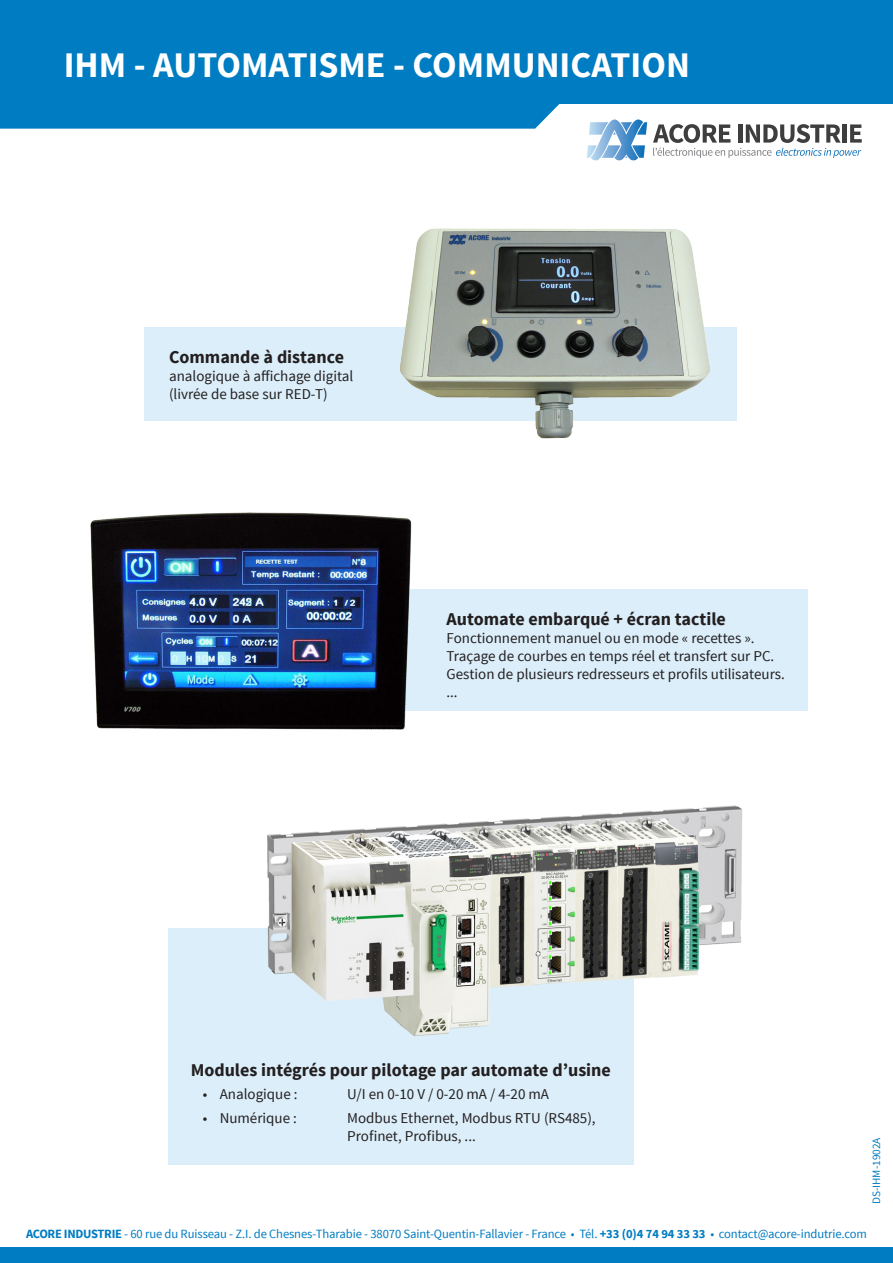
<style>
.page{position:relative;width:893px;height:1263px;background:#fff}
.page>*{position:absolute;margin:0;border:0;box-sizing:border-box;transform-origin:0 0}
.t1{font:700 36px "Source Sans Pro";color:#fff}
.t2{font:700 18px "Source Sans Pro";color:#231f20}
.t3{font:15px "Source Sans Pro";color:#231f20}
.t4{font:12.6px "Source Sans Pro";letter-spacing:-.01em;color:#007cc2}
.t5{font:11.25px "Source Sans Pro";color:#007cc2}
.s1{font-weight:700}
</style>
<div class="page">
<div style="left:0;top:0;width:893px;height:104px;background:#007cc2"></div>
<svg style="left:0;top:104px;width:647px;height:56px"></svg>
<svg style="left:653px;top:124px;width:209px;height:34px"></svg>
<div style="left:144px;top:327px;width:592px;height:94px;background:#dbeef9"></div>
<div style="left:340px;top:589px;width:468px;height:121px;background:#dbeef9"></div>
<div style="left:168px;top:929px;width:466px;height:236px;background:#dbeef9"></div>
<img style="left:400px;top:228px;width:310px;height:211px">
<img style="left:264px;top:805px;width:478px;height:231px">
<img style="left:91px;top:513px;width:320px;height:216px">
<div style="left:0;top:1247px;width:893px;height:16px;background:#007cc2"></div>
<p class="t1" style="left:64px;top:42px;width:628px">IHM - AUTOMATISME - COMMUNICATION</p>
<p class="t2" style="left:169px;top:345px;width:177px">Commande à distance</p>
<p class="t3" style="left:169px;top:367px;width:186px">analogique à affichage digital</p>
<p class="t3" style="left:169px;top:385px;width:160px">(livrée de base sur RED-T)</p>
<p class="t2" style="left:446px;top:608px;width:281px">Automate embarqué + écran tactile</p>
<p class="t3" style="left:446px;top:629px;width:310px">Fonctionnement manuel ou en mode « recettes ».</p>
<p class="t3" style="left:446px;top:647px;width:329px">Traçage de courbes en temps réel et transfert sur PC.</p>
<p class="t3" style="left:446px;top:665px;width:340px">Gestion de plusieurs redresseurs et profils utilisateurs.</p>
<p class="t3" style="left:446px;top:683px;width:13px">...</p>
<p class="t2" style="left:191px;top:1058px;width:422px">Modules intégrés pour pilotage par automate d’usine</p>
<p class="t3" style="left:203px;top:1085px;width:96px">• Analogique :</p>
<p class="t3" style="left:347px;top:1085px;width:203px">U/I en 0-10 V / 0-20 mA / 4-20 mA</p>
<p class="t3" style="left:203px;top:1108px;width:96px">• Numérique :</p>
<p class="t3" style="left:347px;top:1108px;width:250px">Modbus Ethernet, Modbus RTU (RS485),</p>
<p class="t3" style="left:347px;top:1126px;width:130px">Profinet, Profibus, ...</p>
<p class="t5" style="left:869px;top:1204px;width:68px;rotate:-90deg">DS-IHM-1902A</p>
<p class="t4" style="left:26px;top:1226px;width:842px"><span class="s1">ACORE INDUSTRIE</span> - 60 rue du Ruisseau - Z.I. de Chesnes-Tharabie - 38070 Saint-Quentin-Fallavier - France • Tél. <span class="s1">+33 (0)4 74 94 33 33</span> • contact@acore-indutrie.com</p>
</div>
